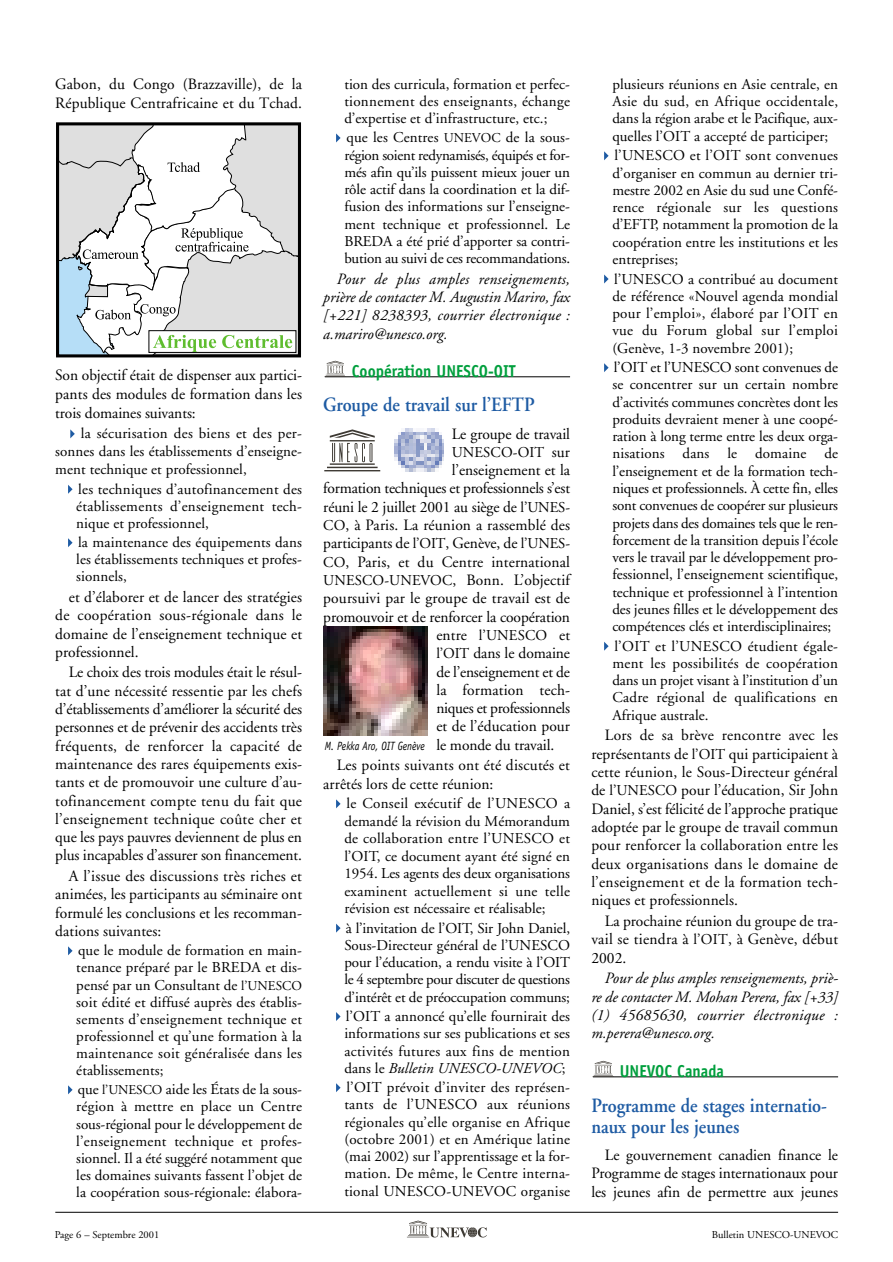
<style>
.page{position:relative;width:893px;height:1262px;background:#fff}
.page>*{position:absolute;margin:0;border:0;box-sizing:border-box;transform-origin:0 0}
.t1{font:600 20.25px/21px "Adobe Garamond";color:#1e5ba3;scale:.9 1}
.t2{font:700 17.25px "Officina Sans";color:#009f3d;scale:.9 1}
.t3{font:15.75px/18.3px "Adobe Garamond";letter-spacing:.005em;color:#000;text-align:justify}
.t4{font:italic 15.75px/18.3px "Adobe Garamond";letter-spacing:.02em;color:#000;text-align:justify}
.t5{font:15px/17.2px "Adobe Garamond";letter-spacing:.005em;color:#000;text-align:justify}
.t6{font:italic 12px "Officina Sans";letter-spacing:.005em;color:#000;scale:.82 1}
.t7{font:10.5px "Adobe Garamond";color:#000}
.s1{font-size:13.5px}
.s2{font-size:15.75px}
.s3{font-size:15px}
.s4{font-style:italic}
</style>
<div class="page">
<svg style="left:407px;top:1237px;width:78px;height:1px"></svg>
<svg style="left:407px;top:1220px;width:80px;height:17px"></svg>
<hr style="left:325px;top:376px;width:245px;height:1px;background:#000">
<hr style="left:593px;top:1076px;width:245px;height:1px;background:#000">
<svg style="left:593px;top:1060px;width:20px;height:16px"></svg>
<svg style="left:604px;top:641px;width:4px;height:9px"></svg>
<svg style="left:604px;top:363px;width:4px;height:9px"></svg>
<svg style="left:604px;top:274px;width:4px;height:9px"></svg>
<svg style="left:604px;top:151px;width:4px;height:9px"></svg>
<svg style="left:336px;top:1083px;width:4px;height:9px"></svg>
<svg style="left:336px;top:1012px;width:4px;height:9px"></svg>
<svg style="left:336px;top:923px;width:4px;height:9px"></svg>
<svg style="left:336px;top:799px;width:4px;height:9px"></svg>
<img style="left:394px;top:429px;width:49px;height:43px">
<svg style="left:324px;top:429px;width:56px;height:42px"></svg>
<svg style="left:325px;top:361px;width:21px;height:16px"></svg>
<svg style="left:336px;top:133px;width:4px;height:9px"></svg>
<svg style="left:68px;top:1085px;width:5px;height:9px"></svg>
<svg style="left:68px;top:946px;width:5px;height:9px"></svg>
<svg style="left:68px;top:538px;width:5px;height:9px"></svg>
<svg style="left:68px;top:485px;width:5px;height:9px"></svg>
<svg style="left:70px;top:429px;width:5px;height:9px"></svg>
<svg style="left:55px;top:116px;width:246px;height:243px"></svg>
<svg style="left:56px;top:123px;width:242px;height:234px"></svg>
<hr style="left:55px;top:1211px;width:783px;height:1px;background:#000">
<img style="left:324px;top:626px;width:104px;height:109px">
<p class="t3" style="left:55px;top:76px;width:248px;line-height:18.9px">Gabon, du Congo (Brazzaville), de la<br>République Centrafricaine et du Tchad.</p>
<p class="t3" style="left:55px;top:367px;width:248px;line-height:18.9px">Son objectif était de dispenser aux partici&shy;pants des modules de formation dans les trois domaines suivants:</p>
<p class="t5" style="left:55px;top:426px;width:248px;line-height:18px;text-indent:25px">la sécurisation des biens et des per&shy;sonnes dans les établissements d’enseigne&shy;ment technique et professionnel,</p>
<p class="t5" style="left:76px;top:482px;width:227px">les techniques d’autofinancement des établissements d’enseignement tech&shy;nique et professionnel,</p>
<p class="t5" style="left:76px;top:535px;width:227px">la maintenance des équipements dans les établissements techniques et profes&shy;sionnels,</p>
<p class="t3" style="left:55px;top:589px;width:248px;text-indent:13px">et d’élaborer et de lancer des stratégies de coopération sous-régionale dans le domaine de l’enseignement technique et professionnel.</p>
<p class="t3" style="left:55px;top:664px;width:248px;text-indent:13px">Le choix des trois modules était le résul&shy;tat d’une nécessité ressentie par les chefs d’établissements d’améliorer la sécurité des personnes et de prévenir des accidents très fréquents, de renforcer la capacité de maintenance des rares équipements exis&shy;tants et de promouvoir une culture d’au&shy;tofinancement compte tenu du fait que l’enseignement technique coûte cher et que les pays pauvres deviennent de plus en plus incapables d’assurer son financement.</p>
<p class="t3" style="left:55px;top:868px;width:248px;text-indent:13px">A l’issue des discussions très riches et animées, les participants au séminaire ont formulé les conclusions et les recomman&shy;dations suivantes:</p>
<p class="t5" style="left:76px;top:943px;width:227px">que le module de formation en main&shy;tenance préparé par le BREDA et dis&shy;pensé par un Consultant de <span class="s1">l’UNESCO </span>soit édité et diffusé auprès des établis&shy;sements d’enseignement technique et professionnel et qu’une formation à la maintenance soit généralisée dans les établissements;</p>
<p class="t5" style="left:76px;top:1082px;width:227px">que <span class="s1">l’UNESCO</span> aide les États de la sous&shy;région à mettre en place un Centre sous-régional pour le développement de l’enseignement technique et profes&shy;sionnel. Il a été suggéré notamment que les domaines suivants fassent l’objet de la coopération sous-régionale: élabora-</p>
<p class="t5" style="left:344px;top:77px;width:227px">tion des curricula, formation et perfec&shy;tionnement des enseignants, échange d’expertise et d’infrastructure, etc.;</p>
<p class="t5" style="left:344px;top:130px;width:227px">que les Centres <span class="s1">UNEVOC</span> de la sous&shy;région soient redynamisés, équipés et for&shy;més afin qu’ils puissent mieux jouer un rôle actif dans la coordination et la dif&shy;fusion des informations sur l’enseigne&shy;ment technique et professionnel. Le BREDA a été prié d’apporter sa contri&shy;bution au suivi de ces recommandations.</p>
<p class="t4" style="left:323px;top:271px;width:248px;text-indent:13px">Pour de plus amples renseignements, prière de contacter M. Augustin Mariro, fax [+221] 8238393, courrier électronique : a.mariro@unesco.org.</p>
<p class="t2" style="left:352px;top:364px;width:183px">Coopération UNESCO-OIT</p>
<h1 class="t1" style="left:323px;top:396px;width:236px">Groupe de travail sur l’EFTP</h1>
<p class="t3" style="left:452px;top:426px;width:120px">Le groupe de travail</p>
<p class="t5" style="left:452px;top:445px;width:120px">UNESCO-OIT <span class="s2">sur</span></p>
<p class="t3" style="left:323px;top:462px;width:248px;text-indent:128px">l’enseignement et la formation techniques et professionnels s’est réuni le 2 juillet 2001 au siège de <span class="s3">l’UNES-CO</span>, à Paris. La réunion a rassemblé des participants de <span class="s3">l’OIT</span>, Genève, de <span class="s3">l’UNES-CO</span>, Paris, et du Centre international <span class="s3">UNESCO-UNEVOC</span>, Bonn. L’objectif poursuivi par le groupe de travail est de promouvoir et de renforcer la coopération</p>
<p class="t5" style="left:436px;top:628px;width:135px"><span class="s2">entre</span> l’UNESCO <span class="s2">et</span></p>
<p class="t3" style="left:436px;top:645px;width:135px"><span class="s3">l’OIT</span> dans le domaine de l’enseignement et de la formation tech&shy;niques et professionnels et de l’éducation pour le monde du travail.</p>
<p class="t3" style="left:323px;top:757px;width:248px;text-indent:13px">Les points suivants ont été discutés et arrêtés lors de cette réunion:</p>
<p class="t5" style="left:344px;top:796px;width:227px">le Conseil exécutif de l’UNESCO a demandé la révision du Mémorandum de collaboration entre l’UNESCO et l’OIT, ce document ayant été signé en 1954. Les agents des deux organisations examinent actuellement si une telle révision est nécessaire et réalisable;</p>
<p class="t5" style="left:344px;top:920px;width:227px">à l’invitation de l’OIT, Sir John Daniel, Sous-Directeur général de l’UNESCO pour l’éducation, a rendu visite à l’OIT le 4 septembre pour discuter de questions d’intérêt et de préoccupation communs;</p>
<p class="t5" style="left:344px;top:1009px;width:227px">l’OIT a annoncé qu’elle fournirait des informations sur ses publications et ses activités futures aux fins de mention dans le <span class="s4">Bulletin UNESCO-UNEVOC</span>;</p>
<p class="t5" style="left:344px;top:1080px;width:227px">l’OIT prévoit d’inviter des représen&shy;tants de l’UNESCO aux réunions régionales qu’elle organise en Afrique (octobre 2001) et en Amérique latine (mai 2002) sur l’apprentissage et la for&shy;mation. De même, le Centre interna&shy;tional UNESCO-UNEVOC organise</p>
<p class="t6" style="left:325px;top:741px;width:124px">M. Pekka Aro, OIT Genève</p>
<p class="t5" style="left:612px;top:77px;width:227px">plusieurs réunions en Asie centrale, en Asie du sud, en Afrique occidentale, dans la région arabe et le Pacifique, aux&shy;quelles l’OIT a accepté de participer;</p>
<p class="t5" style="left:612px;top:148px;width:227px">l’UNESCO et l’OIT sont convenues d’organiser en commun au dernier tri&shy;mestre 2002 en Asie du sud une Confé&shy;rence régionale sur les questions d’EFTP, notamment la promotion de la coopération entre les institutions et les entreprises;</p>
<p class="t5" style="left:612px;top:271px;width:227px">l’UNESCO a contribué au document de référence «Nouvel agenda mondial pour l’emploi», élaboré par l’OIT en vue du Forum global sur l’emploi (Genève, 1-3 novembre 2001);</p>
<p class="t5" style="left:612px;top:360px;width:227px">l’OIT et l’UNESCO sont convenues de se concentrer sur un certain nombre d’activités communes concrètes dont les produits devraient mener à une coopé&shy;ration à long terme entre les deux orga&shy;nisations dans le domaine de l’enseignement et de la formation tech&shy;niques et professionnels. À cette fin, elles sont convenues de coopérer sur plusieurs projets dans des domaines tels que le ren&shy;forcement de la transition depuis l’école vers le travail par le développement pro&shy;fessionnel, l’enseignement scientifique, technique et professionnel à l’intention des jeunes filles et le développement des compétences clés et interdisciplinaires;</p>
<p class="t5" style="left:612px;top:638px;width:227px">l’OIT et l’UNESCO étudient égale&shy;ment les possibilités de coopération dans un projet visant à l’institution d’un Cadre régional de qualifications en Afrique australe.</p>
<p class="t3" style="left:591px;top:727px;width:248px;text-indent:14px">Lors de sa brève rencontre avec les représentants de <span class="s3">l’OIT</span> qui participaient à cette réunion, le Sous-Directeur général de <span class="s3">l’UNESCO</span> pour l’éducation, Sir John Daniel, s’est félicité de l’approche pratique adoptée par le groupe de travail commun pour renforcer la collaboration entre les deux organisations dans le domaine de l’enseignement et de la formation tech&shy;niques et professionnels.</p>
<p class="t3" style="left:591px;top:913px;width:248px;text-indent:13px">La prochaine réunion du groupe de tra&shy;vail se tiendra à <span class="s3">l’OIT</span>, à Genève, début 2002.</p>
<p class="t4" style="left:591px;top:970px;width:248px;text-indent:13px">Pour de plus amples renseignements, priè&shy;re de contacter M. Mohan Perera, fax [+33] (1) 45685630, courrier électronique : m.perera@unesco.org.</p>
<p class="t2" style="left:620px;top:1064px;width:117px">UNEVOC Canada</p>
<h1 class="t1" style="left:591px;top:1096px;width:263px">Programme de stages internatio&shy;naux pour les jeunes</h1>
<p class="t3" style="left:591px;top:1147px;width:248px;text-indent:13px">Le gouvernement canadien finance le Programme de stages internationaux pour les jeunes afin de permettre aux jeunes</p>
<p class="t7" style="left:55px;top:1230px;width:106px">Page 6 – Septembre 2001</p>
<p class="t7" style="left:712px;top:1230px;width:128px">Bulletin UNESCO-UNEVOC</p>
</div>
